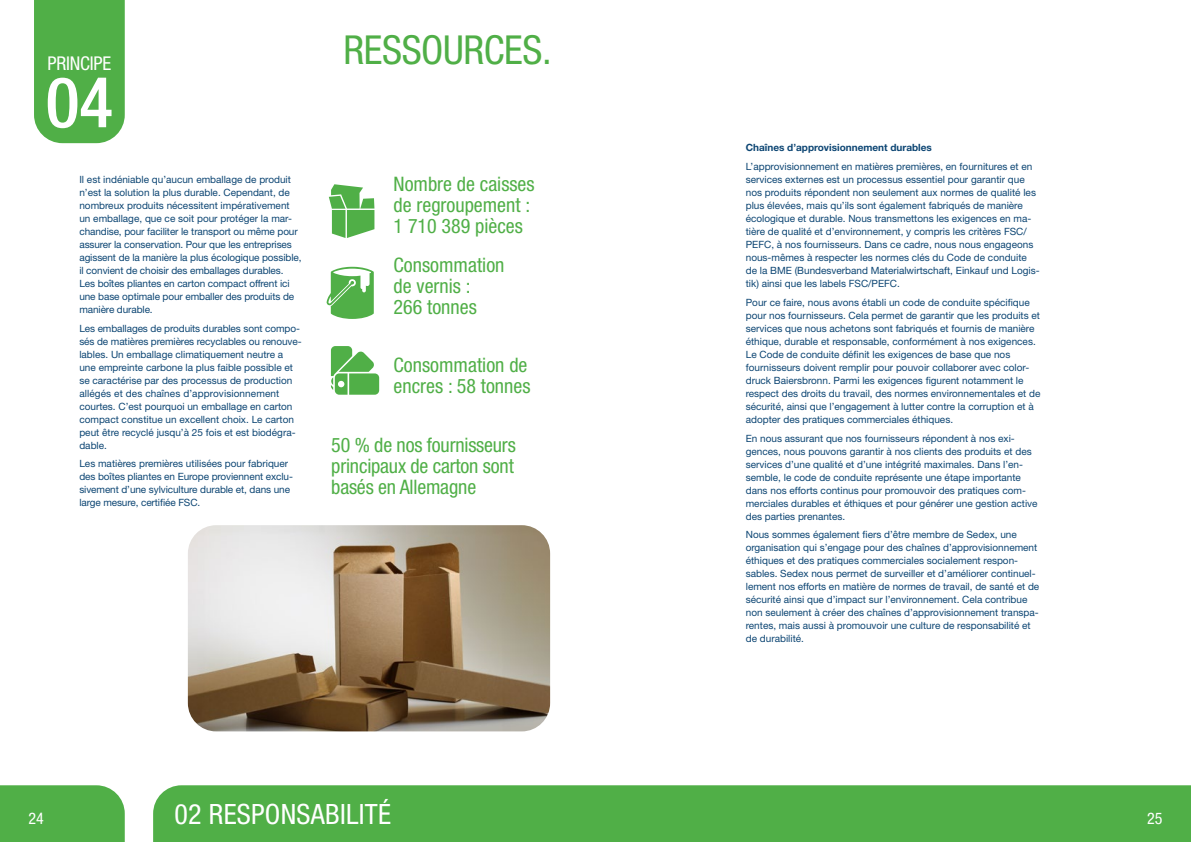
<style>
.page{position:relative;width:1191px;height:842px;background:#fff}
.page>*{position:absolute;margin:0;border:0;box-sizing:border-box;transform-origin:0 0}
.t1{font:500 condensed 70px "Helvetica Neue LT Std";color:#fff}
.t2{font:condensed 40px "Helvetica Neue LT Std";letter-spacing:-.01em;color:#50af47}
.t3{font:condensed 28px "Helvetica Neue LT Std";letter-spacing:.01em;color:#fff}
.t4{font:condensed 20px/21px "Helvetica Neue LT Std";color:#50af47}
.t5{font:condensed 19px "Helvetica Neue LT Std";letter-spacing:-.01em;color:#fff}
.t6{font:condensed 16px "Helvetica Neue LT Std";color:#fff}
.t7{font:10px/13px "Helvetica Neue LT Std";color:#0c4573}
.t8{font:700 10px "Helvetica Neue LT Std";color:#0c4573}
</style>
<div class="page">
<div style="left:153px;top:785px;width:1038px;height:57px;background:#50af47"></div>
<div style="left:0;top:785px;width:125px;height:57px;background:#50af47"></div>
<svg style="left:331px;top:346px;width:48px;height:49px"></svg>
<svg style="left:326px;top:267px;width:48px;height:52px"></svg>
<svg style="left:329px;top:184px;width:45px;height:54px"></svg>
<img style="left:188px;top:525px;width:362px;height:206px">
<div style="left:34px;top:0;width:91px;height:143px;background:#50af47"></div>
<h3 class="t5" style="left:47px;top:52px;width:65px">PRINCIPE</h3>
<h1 class="t1" style="left:46px;top:61px;width:69px">04</h1>
<p class="t7" style="left:79px;top:173px;width:224px">Il est indéniable qu’aucun emballage de produit n’est la solution la plus durable. Cependant, de nombreux produits nécessitent impérativement un emballage, que ce soit pour protéger la mar&shy;chandise, pour faciliter le transport ou même pour assurer la conservation. Pour que les entreprises agissent de la manière la plus écologique possible, il convient de choisir des emballages durables.<br>Les boîtes pliantes en carton compact offrent ici une base optimale pour emballer des produits de manière durable.</p>
<p class="t7" style="left:79px;top:321px;width:224px">Les emballages de produits durables sont compo&shy;sés de matières premières recyclables ou renouve&shy;lables. Un emballage climatiquement neutre a une empreinte carbone la plus faible possible et se caractérise par des processus de production allégés et des chaînes d’approvisionnement courtes. C’est pourquoi un emballage en carton compact constitue un excellent choix. Le carton peut être recyclé jusqu’à 25 fois et est biodégra&shy;dable.</p>
<p class="t7" style="left:79px;top:457px;width:215px">Les matières premières utilisées pour fabriquer des boîtes pliantes en Europe proviennent exclu&shy;sivement d’une sylviculture durable et, dans une large mesure, certifiée FSC.</p>
<h2 class="t2" style="left:343px;top:27px;width:209px">RESSOURCES.</h2>
<h3 class="t4" style="left:393px;top:173px;width:143px">Nombre de caisses de regroupement :<br>1 710 389 pièces</h3>
<h3 class="t4" style="left:393px;top:254px;width:112px">Consommation de vernis :<br>266 tonnes</h3>
<h3 class="t4" style="left:393px;top:355px;width:138px">Consommation de encres : 58 tonnes</h3>
<h3 class="t4" style="left:331px;top:434px;width:186px;text-align:justify">50 % de nos fournisseurs principaux de carton sont basés en Allemagne</h3>
<h3 class="t6" style="left:28px;top:809px;width:17px">24</h3>
<h3 class="t3" style="left:174px;top:797px;width:218px">02 RESPONSABILITÉ</h3>
<p class="t8" style="left:746px;top:142px;width:188px">Chaînes d’approvisionnement durables</p>
<p class="t7" style="left:746px;top:160px;width:295px">L’approvisionnement en matières premières, en fournitures et en services externes est un processus essentiel pour garantir que nos produits répondent non seulement aux normes de qualité les plus élevées, mais qu’ils sont également fabriqués de manière écologique et durable. Nous transmettons les exigences en ma&shy;tière de qualité et d’environnement, y compris les critères FSC/ PEFC, à nos fournisseurs. Dans ce cadre, nous nous engageons nous-mêmes à respecter les normes clés du Code de conduite de la BME (Bundesverband Materialwirtschaft, Einkauf und Logis&shy;tik) ainsi que les labels FSC/PEFC.</p>
<p class="t7" style="left:746px;top:296px;width:296px">Pour ce faire, nous avons établi un code de conduite spécifique pour nos fournisseurs. Cela permet de garantir que les produits et services que nous achetons sont fabriqués et fournis de manière éthique, durable et responsable, conformément à nos exigences.<br>Le Code de conduite définit les exigences de base que nos fournisseurs doivent remplir pour pouvoir collaborer avec color&shy;druck Baiersbronn. Parmi les exigences figurent notamment le respect des droits du travail, des normes environnementales et de sécurité, ainsi que l’engagement à lutter contre la corruption et à adopter des pratiques commerciales éthiques.</p>
<p class="t7" style="left:746px;top:431px;width:293px">En nous assurant que nos fournisseurs répondent à nos exi&shy;gences, nous pouvons garantir à nos clients des produits et des services d’une qualité et d’une intégrité maximales. Dans l’en&shy;semble, le code de conduite représente une étape importante dans nos efforts continus pour promouvoir des pratiques com&shy;merciales durables et éthiques et pour générer une gestion active des parties prenantes.</p>
<p class="t7" style="left:746px;top:528px;width:295px">Nous sommes également fiers d’être membre de Sedex, une organisation qui s’engage pour des chaînes d’approvisionnement éthiques et des pratiques commerciales socialement respon&shy;sables. Sedex nous permet de surveiller et d’améliorer continuel&shy;lement nos efforts en matière de normes de travail, de santé et de sécurité ainsi que d’impact sur l’environnement. Cela contribue non seulement à créer des chaînes d’approvisionnement transpa&shy;rentes, mais aussi à promouvoir une culture de responsabilité et de durabilité.</p>
<h3 class="t6" style="left:1147px;top:809px;width:17px">25</h3>
</div>
